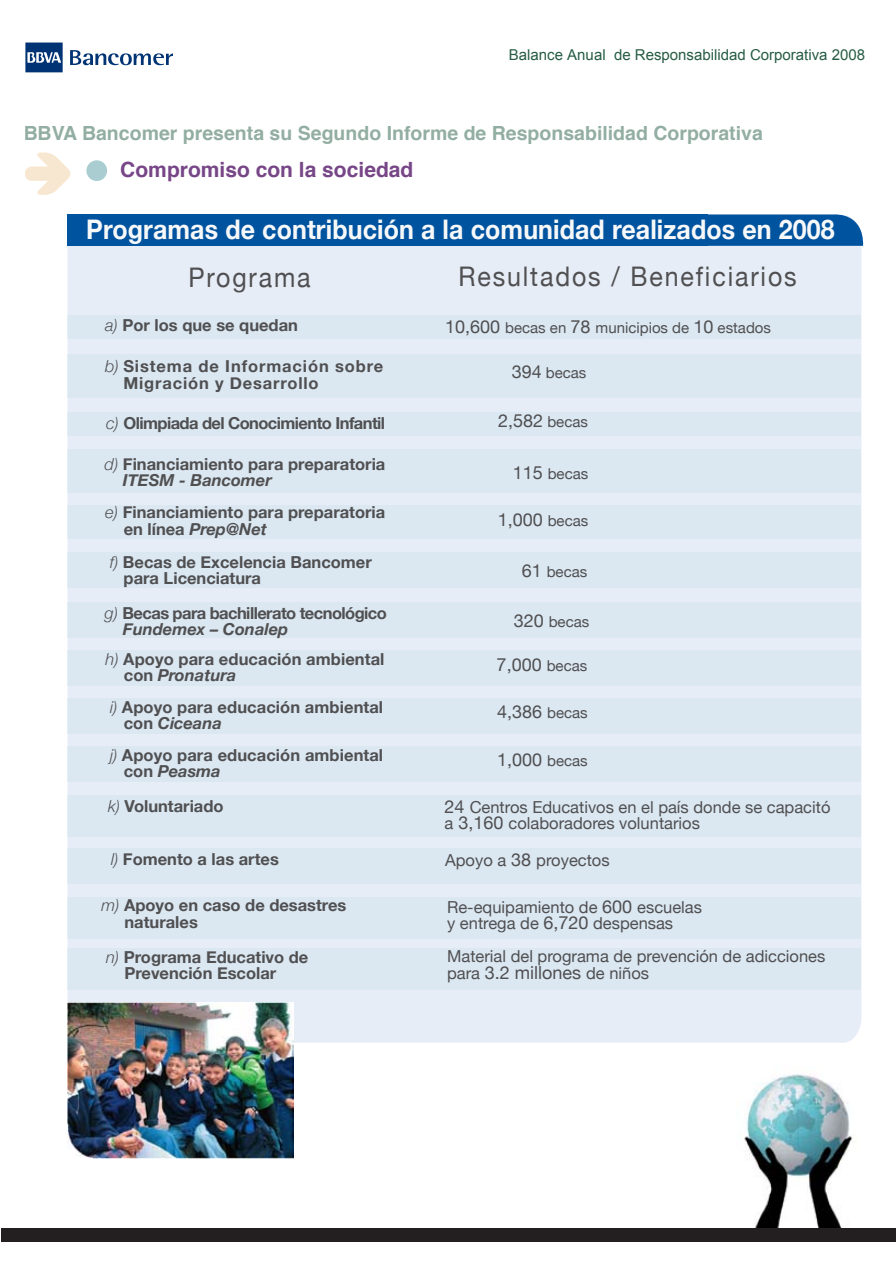
<style>
.page{position:relative;width:896px;height:1263px;background:#fff}
.page>*{position:absolute;margin:0;border:0;box-sizing:border-box;transform-origin:0 0}
.t1{font:700 27px "Helvetica Neue";letter-spacing:.005em;color:#f7f8f9;scale:.92 1}
.t2{font:27px "Helvetica Neue";letter-spacing:.075em;color:#504f51;scale:.92 1}
.t3{font:700 21px "Helvetica";color:#774687}
.t4{font:700 19.5px "Helvetica";color:#265c45}
.t5{font:18px "Helvetica Neue";color:#504f51}
.t6{font:700 16.5px/16.5px "Helvetica Neue";color:#504f51}
.t7{font:16.5px/16.5px "Helvetica Neue";color:#504f51}
.t8{font:700 16.5px/16.5px "Helvetica Neue";letter-spacing:-.035em;color:#504f51}
.t9{font:700 16.5px/16.5px "Helvetica Neue";letter-spacing:.055em;color:#504f51}
.t10{font:15px "Helvetica Neue";color:#504f51}
.t11{font:15px "Arial";color:#265c45}
.s1{font-weight:300;font-style:italic}
.s2{font-size:18px}
.s3{font-size:15px}
.s4{font-style:italic}
</style>
<div class="page">
<div style="left:68px;top:246px;width:793px;height:797px;background:#e6edf6"></div>
<div style="left:68px;top:698px;width:792px;height:36px;background:#dbe8f2"></div>
<div style="left:68px;top:449px;width:792px;height:43px;background:#dbe8f2"></div>
<div style="left:68px;top:354px;width:792px;height:44px;background:#dbe8f2"></div>
<div style="left:68px;top:315px;width:792px;height:24px;background:#dbe8f2"></div>
<div style="left:68px;top:214px;width:640px;height:32px;background:#00539f"></div>
<svg style="left:708px;top:214px;width:155px;height:32px;background:#0c5ba3"></svg>
<img style="left:744px;top:1074px;width:109px;height:154px">
<svg style="left:25px;top:43px;width:38px;height:29px"></svg>
<svg style="left:70px;top:50px;width:103px;height:15px"></svg>
<div style="left:1px;top:1228px;width:895px;height:14px;background:#231f20"></div>
<svg style="left:25px;top:153px;width:45px;height:42px"></svg>
<div style="left:86px;top:160px;width:21px;height:21px;background:#a9cdd1;border-radius:50%"></div>
<div style="left:68px;top:412px;width:792px;height:23px;background:#dbe8f2"></div>
<div style="left:68px;top:505px;width:792px;height:33px;background:#dbe8f2"></div>
<div style="left:68px;top:552px;width:792px;height:35px;background:#dbe8f2"></div>
<div style="left:68px;top:602px;width:792px;height:36px;background:#dbe8f2"></div>
<div style="left:68px;top:650px;width:792px;height:35px;background:#dbe8f2"></div>
<div style="left:68px;top:746px;width:792px;height:36px;background:#dbe8f2"></div>
<div style="left:68px;top:848px;width:792px;height:36px;background:#dbe8f2"></div>
<div style="left:68px;top:897px;width:792px;height:42px;background:#dbe8f2"></div>
<div style="left:68px;top:948px;width:792px;height:42px;background:#dbe8f2"></div>
<div style="left:68px;top:795px;width:792px;height:41px;background:#dbe8f2"></div>
<img style="left:67px;top:1003px;width:226px;height:156px">
<p class="t11" style="left:509px;top:46px;width:358px">Balance Anual de Responsabilidad Corporativa 2008</p>
<p class="t4" style="left:23px;top:116px;width:740px">BBVA Bancomer presenta su Segundo Informe de Responsabilidad Corporativa</p>
<p class="t3" style="left:120px;top:150px;width:294px">Compromiso con la sociedad</p>
<h1 class="t1" style="left:86px;top:212px;width:815px">Programas de contribución a la comunidad realizados en 2008</h1>
<h1 class="t2" style="left:188px;top:262px;width:134px">Programa</h1>
<h1 class="t2" style="left:458px;top:261px;width:369px">Resultados / Beneficiarios</h1>
<p class="t6" style="left:105px;top:316px;width:194px"><span class="s1">a)</span> Por los que se quedan</p>
<p class="t10" style="left:445px;top:318px;width:327px"><span class="s2">10,600</span> becas en <span class="s2">78</span> municipios de <span class="s2">10</span> estados</p>
<p class="t9" style="left:123px;top:358px;width:261px;text-indent:-18px"><span class="s1">b)</span> Sistema de Información sobre<br>Migración y Desarrollo</p>
<p class="t10" style="left:511px;top:364px;width:76px"><span class="s2">394</span> becas</p>
<p class="t8" style="left:106px;top:414px;width:280px"><span class="s1">c)</span> Olimpiada del Conocimiento Infantil</p>
<p class="t5" style="left:498px;top:410px;width:91px">2,582 <span class="s3">becas</span></p>
<p class="t6" style="left:123px;top:455px;width:264px;text-indent:-18px"><span class="s1">d)</span> Financiamiento para preparatoria<br><span class="s4">ITESM - Bancomer</span></p>
<p class="t10" style="left:512px;top:465px;width:77px"><span class="s2">115</span> becas</p>
<p class="t6" style="left:124px;top:504px;width:263px;text-indent:-18px"><span class="s1">e)</span> Financiamiento para preparatoria en línea <span class="s4">Prep@Net</span></p>
<p class="t5" style="left:497px;top:509px;width:92px">1,000 <span class="s3">becas</span></p>
<p class="t6" style="left:124px;top:553px;width:250px;text-indent:-14px"><span class="s1">f)</span> Becas de Excelencia Bancomer para Licenciatura</p>
<p class="t10" style="left:521px;top:563px;width:67px"><span class="s2">61</span> becas</p>
<p class="t8" style="left:123px;top:604px;width:265px;text-indent:-18px"><span class="s1">g)</span> Becas para bachillerato tecnológico<br><span class="s4">Fundemex – Conalep</span></p>
<p class="t10" style="left:513px;top:612px;width:77px"><span class="s2">320</span> becas</p>
<p class="t6" style="left:124px;top:650px;width:262px;text-indent:-18px"><span class="s1">h)</span> Apoyo para educación ambiental con <span class="s4">Pronatura</span></p>
<p class="t5" style="left:496px;top:654px;width:92px">7,000 <span class="s3">becas</span></p>
<p class="t6" style="left:124px;top:698px;width:261px;text-indent:-14px"><span class="s1">i)</span> Apoyo para educación ambiental con <span class="s4">Ciceana</span></p>
<p class="t5" style="left:497px;top:701px;width:92px">4,386 <span class="s3">becas</span></p>
<p class="t6" style="left:124px;top:746px;width:261px;text-indent:-14px"><span class="s1">j)</span> Apoyo para educación ambiental con <span class="s4">Peasma</span></p>
<p class="t5" style="left:497px;top:749px;width:92px">1,000 <span class="s3">becas</span></p>
<p class="t6" style="left:108px;top:797px;width:117px"><span class="s1">k)</span> Voluntariado</p>
<p class="t7" style="left:444px;top:799px;width:387px"><span class="s2">24</span> Centros Educativos en el país donde se capacitó a <span class="s2">3,160</span> colaboradores voluntarios</p>
<p class="t6" style="left:111px;top:850px;width:169px"><span class="s1">l)</span> Fomento a las artes</p>
<p class="t7" style="left:445px;top:852px;width:166px">Apoyo a <span class="s2">38</span> proyectos</p>
<p class="t6" style="left:124px;top:896px;width:223px;text-indent:-23px"><span class="s1">m)</span> Apoyo en caso de desastres naturales</p>
<p class="t7" style="left:447px;top:899px;width:256px">Re-equipamiento de <span class="s2">600</span> escuelas y entrega de <span class="s2">6,720</span> despensas</p>
<p class="t6" style="left:124px;top:948px;width:185px;text-indent:-18px"><span class="s1">n)</span> Programa Educativo de<br>Prevención Escolar</p>
<p class="t7" style="left:447px;top:948px;width:380px">Material del programa de prevención de adicciones para <span class="s2">3.2 millones</span> de niños</p>
</div>
